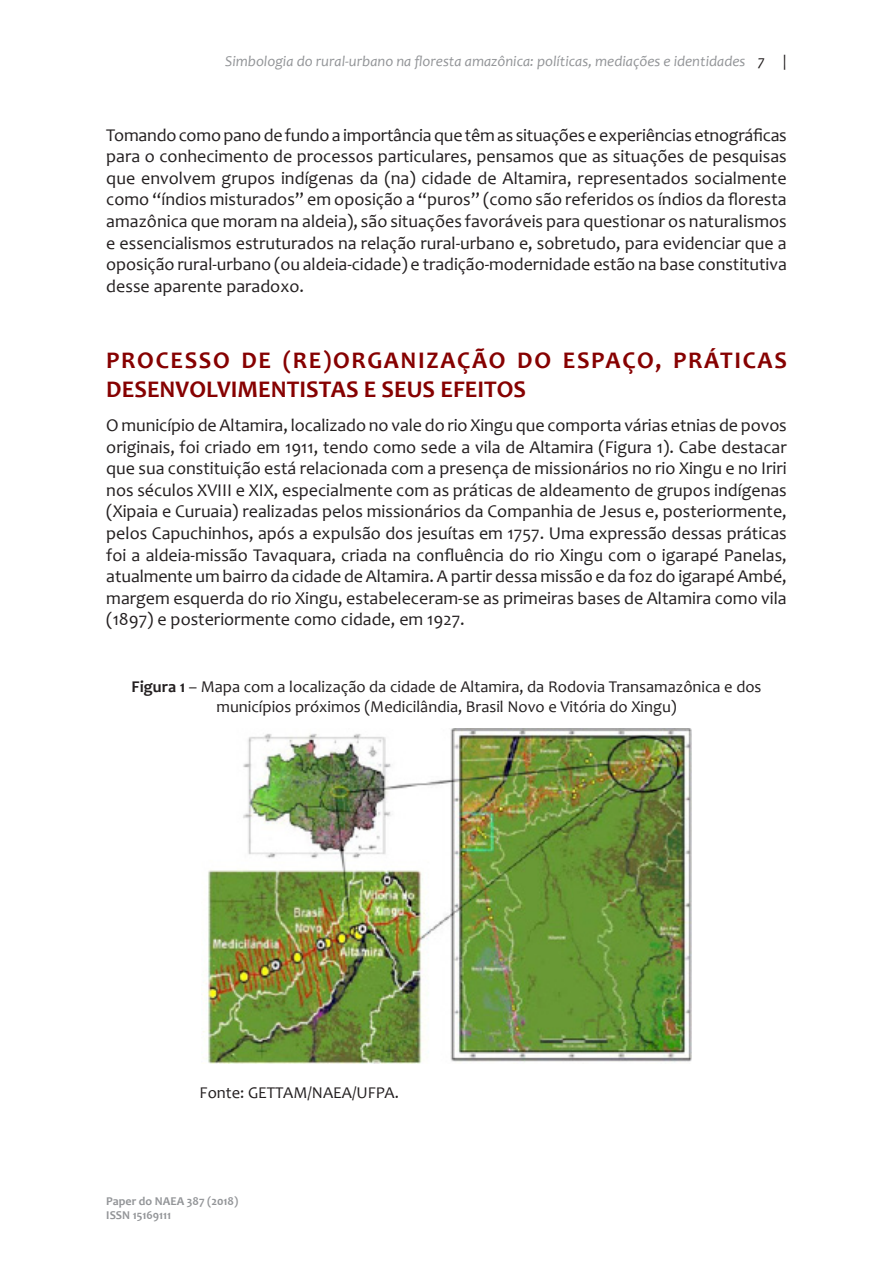
<style>
.page{position:relative;width:893px;height:1263px;background:#fff}
.page>*{position:absolute;margin:0;border:0;box-sizing:border-box;transform-origin:0 0}
.paragrafo{font:700 24px/28.8px "Candara";letter-spacing:.065em;color:#860101}
.paragrafo-2{font:18px/21.6px "Candara";color:#231f20;text-align:justify}
.paragrafo-3{font:16.5px/19.8px "Candara";color:#231f20;text-align:center}
.t1{font:italic 15px "Candara";color:#939598}
.t2{font:700 12px/14.4px "Candara";color:#939598}
.s1{color:#231f20}
.s2{font-weight:700}
</style>
<div class="page">
<img style="left:203px;top:728px;width:488px;height:336px">
<p class="t1" style="left:225px;top:52px;width:563px">Simbologia do rural-urbano na floresta amazônica: políticas, mediações e identidades <span class="s1">7 |</span></p>
<p class="paragrafo-2" style="left:106px;top:124px;width:682px">Tomando como pano de fundo a importância que têm as situações e experiências etnográficas para o conhecimento de processos particulares, pensamos que as situações de pesquisas que envolvem grupos indígenas da (na) cidade de Altamira, representados socialmente como “índios misturados” em oposição a “puros” (como são referidos os índios da floresta amazônica que moram na aldeia), são situações favoráveis para questionar os naturalismos e essencialismos estruturados na relação rural-urbano e, sobretudo, para evidenciar que a oposição rural-urbano (ou aldeia-cidade) e tradição-modernidade estão na base constitutiva desse aparente paradoxo.</p>
<p class="paragrafo" style="left:106px;top:345px;width:682px">PROCESSO DE (RE)ORGANIZAÇÃO DO ESPAÇO, PRÁTICAS<br>DESENVOLVIMENTISTAS E SEUS EFEITOS</p>
<p class="paragrafo-2" style="left:106px;top:414px;width:682px">O município de Altamira, localizado no vale do rio Xingu que comporta várias etnias de povos originais, foi criado em 1911, tendo como sede a vila de Altamira (Figura 1). Cabe destacar que sua constituição está relacionada com a presença de missionários no rio Xingu e no Iriri nos séculos XVIII e XIX, especialmente com as práticas de aldeamento de grupos indígenas (Xipaia e Curuaia) realizadas pelos missionários da Companhia de Jesus e, posteriormente, pelos Capuchinhos, após a expulsão dos jesuítas em 1757. Uma expressão dessas práticas foi a aldeia-missão Tavaquara, criada na confluência do rio Xingu com o igarapé Panelas, atualmente um bairro da cidade de Altamira. A partir dessa missão e da foz do igarapé Ambé, margem esquerda do rio Xingu, estabeleceram-se as primeiras bases de Altamira como vila (1897) e posteriormente como cidade, em 1927.</p>
<p class="paragrafo-3" style="left:132px;top:677px;width:631px"><span class="s2">Figura 1</span> – Mapa com a localização da cidade de Altamira, da Rodovia Transamazônica e dos municípios próximos (Medicilândia, Brasil Novo e Vitória do Xingu)</p>
<p class="paragrafo-3" style="left:200px;top:1083px;width:201px">Fonte: GETTAM/NAEA/UFPA.</p>
<p class="t2" style="left:106px;top:1193px;width:133px">Paper do NAEA 387 (2018)<br>ISSN 15169111</p>
</div>
